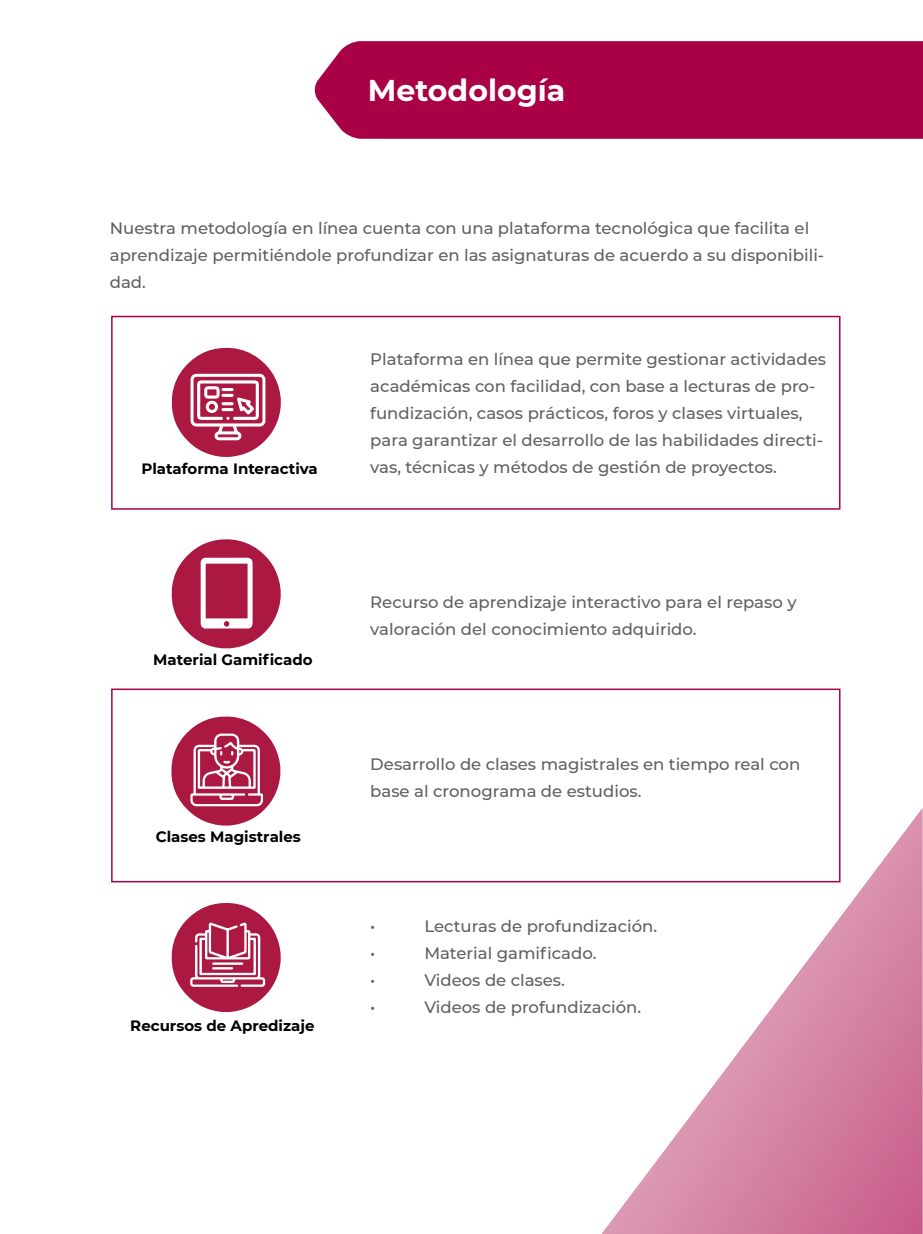
<style>
.page{position:relative;width:923px;height:1234px;background:#fff}
.page>*{position:absolute;margin:0;border:0;box-sizing:border-box;transform-origin:0 0}
.t1{font:700 30px "Montserrat";color:#fff}
.t2{font:500 16.5px/27px "Montserrat";color:#606060}
.t3{font:700 15px "Montserrat";color:#000}
</style>
<div class="page">
<svg style="left:601px;top:806px;width:321px;height:427px"></svg>
<div style="left:314px;top:41px;width:609px;height:98px;background:#a90046"></div>
<svg style="left:171px;top:347px;width:110px;height:110px"></svg>
<svg style="left:171px;top:903px;width:110px;height:108px"></svg>
<svg style="left:171px;top:716px;width:109px;height:109px"></svg>
<svg style="left:171px;top:539px;width:110px;height:109px"></svg>
<div style="left:111px;top:316px;width:729px;height:193px;border:2px solid #a90046"></div>
<div style="left:111px;top:688px;width:729px;height:194px;border:2px solid #a90046"></div>
<h1 class="t1" style="left:368px;top:68px;width:199px">Metodología</h1>
<p class="t2" style="left:110px;top:215px;width:716px">Nuestra metodología en línea cuenta con una plataforma tecnológica que facilita el aprendizaje permitiéndole profundizar en las asignaturas de acuerdo a su disponibili&shy;dad.</p>
<p class="t3" style="left:141px;top:457px;width:178px">Plataforma Interactiva</p>
<p class="t3" style="left:153px;top:649px;width:161px">Material Gamificado</p>
<p class="t3" style="left:156px;top:825px;width:147px">Clases Magistrales</p>
<p class="t3" style="left:130px;top:1014px;width:186px">Recursos de Apredizaje</p>
<p class="t2" style="left:370px;top:346px;width:457px">Plataforma en línea que permite gestionar actividades académicas con facilidad, con base a lecturas de pro&shy;fundización, casos prácticos, foros y clases virtuales, para garantizar el desarrollo de las habilidades directi&shy;vas, técnicas y métodos de gestión de proyectos.</p>
<p class="t2" style="left:370px;top:589px;width:428px">Recurso de aprendizaje interactivo para el repaso y valoración del conocimiento adquirido.</p>
<p class="t2" style="left:370px;top:751px;width:431px">Desarrollo de clases magistrales en tiempo real con base al cronograma de estudios.</p>
<p class="t2" style="left:370px;top:913px;width:7px">ï</p>
<p class="t2" style="left:424px;top:913px;width:234px">Lecturas de profundización.</p>
<p class="t2" style="left:370px;top:938px;width:7px">•</p>
<p class="t2" style="left:424px;top:938px;width:174px">Material gamificado.</p>
<p class="t2" style="left:370px;top:967px;width:7px">ï</p>
<p class="t2" style="left:424px;top:967px;width:142px">Videos de clases.</p>
<p class="t2" style="left:370px;top:994px;width:7px">ï</p>
<p class="t2" style="left:424px;top:994px;width:218px">Videos de profundización.</p>
</div>
